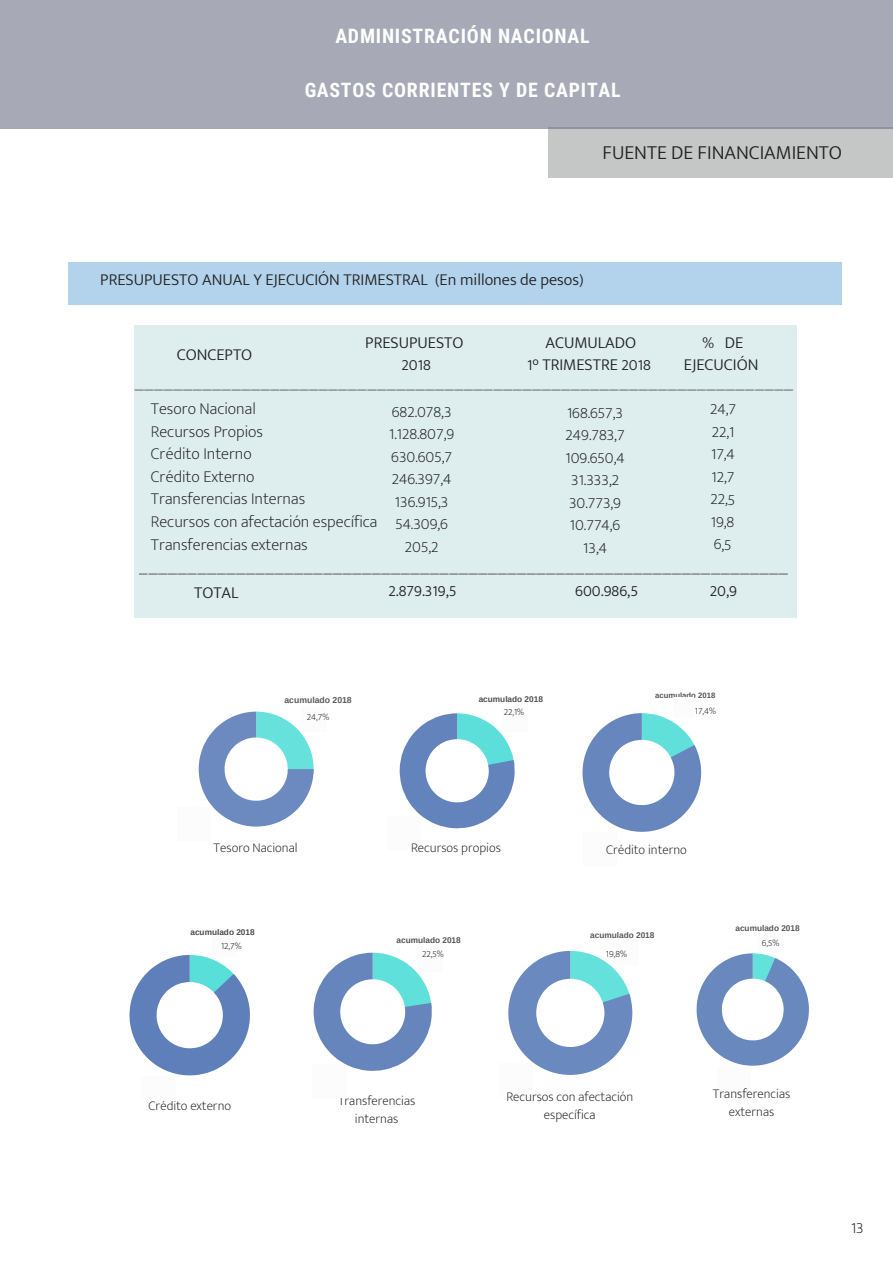
<style>
.page{position:relative;width:893px;height:1263px;background:#fff}
.page>*{position:absolute;margin:0;border:0;box-sizing:border-box;transform-origin:0 0}
.t1{font:200 26.55px "Mukta Mahee";color:#222}
.t2{font:700 19.8px "Roboto Condensed";letter-spacing:.04em;color:#fff}
.t3{font:300 19.8px "Mukta Mahee";color:#222}
.t4{font:200 16.5px/22.5px "Mukta Mahee";color:#222;text-align:center}
.t5{font:300 16.5px/22.5px "Mukta Mahee";color:#222;text-align:center}
.t6{font:200 13.2px/18px "Mukta Mahee";color:#222;text-align:center}
.t7{font:200 9.9px "Mukta Mahee";color:#222}
.t8{font:700 8.7px "Arimo";color:#222}
.t9{font:700 8.25px "Arimo";color:#222}
.t10{font:8.25px "Arimo";color:#222}
.t11{font:700 7.8px "Arimo";color:#222}
</style>
<div class="page">
<div style="left:134px;top:325px;width:662px;height:293px;background:#deeded"></div>
<div style="left:69px;top:262px;width:773px;height:43px;background:#b3d2ec"></div>
<div style="left:0;top:0;width:893px;height:128px;background:#a7a9b6"></div>
<svg style="left:199px;top:712px;width:115px;height:114px"></svg>
<svg style="left:399px;top:713px;width:116px;height:115px"></svg>
<svg style="left:582px;top:713px;width:119px;height:119px"></svg>
<svg style="left:129px;top:955px;width:121px;height:120px"></svg>
<svg style="left:313px;top:953px;width:119px;height:118px"></svg>
<svg style="left:508px;top:951px;width:124px;height:124px"></svg>
<svg style="left:696px;top:953px;width:113px;height:113px"></svg>
<div style="left:499px;top:1063px;width:34px;height:34px;background:#fdfcfc"></div>
<div style="left:548px;top:127px;width:345px;height:51px;background:#c5c6c6"></div>
<div style="left:312px;top:1064px;width:34px;height:34px;background:#fdfcfc"></div>
<div style="left:387px;top:816px;width:34px;height:34px;background:#fdfcfc"></div>
<div style="left:177px;top:807px;width:34px;height:34px;background:#fdfcfc"></div>
<div style="left:301px;top:706px;width:26px;height:26px;background:#fdfcfc"></div>
<div style="left:502px;top:706px;width:26px;height:26px;background:#fdfcfc"></div>
<div style="left:673px;top:697px;width:21px;height:20px;background:#fdfcfc"></div>
<div style="left:417px;top:946px;width:25px;height:26px;background:#fdfcfc"></div>
<div style="left:613px;top:939px;width:25px;height:26px;background:#fdfcfc"></div>
<div style="left:212px;top:936px;width:26px;height:21px;background:#fdfcfc"></div>
<p class="t2" style="left:335px;top:24px;width:256px">ADMINISTRACIÓN NACIONAL</p>
<p class="t2" style="left:304px;top:78px;width:318px">GASTOS CORRIENTES Y DE CAPITAL</p>
<p class="t3" style="left:603px;top:140px;width:241px">FUENTE DE FINANCIAMIENTO</p>
<p class="t5" style="left:100px;top:268px;width:485px">PRESUPUESTO ANUAL Y EJECUCIÓN TRIMESTRAL (En millones de pesos)</p>
<p class="t5" style="left:177px;top:343px;width:77px">CONCEPTO</p>
<p class="t5" style="left:365px;top:331px;width:100px">PRESUPUESTO<br>2018</p>
<p class="t5" style="left:527px;top:331px;width:125px">ACUMULADO<br>1° TRIMESTRE 2018</p>
<p class="t5" style="left:684px;top:331px;width:76px">% DE<br>EJECUCIÓN</p>
<h1 class="t1" style="left:134px;top:359px;width:660px">____________________________________________________________________</h1>
<p class="t4" style="left:151px;top:397px;width:228px;text-align:left">Tesoro Nacional<br>Recursos Propios<br>Crédito Interno<br>Crédito Externo<br>Transferencias Internas<br>Recursos con afectación específica<br>Transferencias externas</p>
<p class="t4" style="left:389px;top:400px;width:67px">682.078,3<br>1.128.807,9<br>630.605,7<br>246.397,4<br>136.915,3<br>54.309,6<br>205,2</p>
<p class="t4" style="left:565px;top:401px;width:61px">168.657,3<br>249.783,7<br>109.650,4<br>31.333,2<br>30.773,9<br>10.774,6<br>13,4</p>
<p class="t4" style="left:710px;top:397px;width:27px;text-align:justify">24,7<br>22,1<br>17,4<br>12,7<br>22,5<br>19,8<br>6,5</p>
<h1 class="t1" style="left:139px;top:543px;width:651px">___________________________________________________________________</h1>
<p class="t5" style="left:194px;top:581px;width:46px">TOTAL</p>
<p class="t5" style="left:388px;top:579px;width:70px">2.879.319,5</p>
<p class="t5" style="left:575px;top:579px;width:65px">600.986,5</p>
<p class="t5" style="left:710px;top:579px;width:29px">20,9</p>
<p class="t11" style="left:655px;top:691px;width:62px">acumulado 2018</p>
<p class="t8" style="left:284px;top:695px;width:69px">acumulado 2018</p>
<p class="t9" style="left:479px;top:694px;width:66px">acumulado 2018</p>
<p class="t10" style="left:503px;top:705px;width:18px">22%</p>
<p class="t7" style="left:504px;top:706px;width:22px">22,1%</p>
<p class="t7" style="left:695px;top:705px;width:23px">17,4%</p>
<p class="t7" style="left:307px;top:710px;width:24px">24,7%</p>
<p class="t6" style="left:214px;top:839px;width:85px">Tesoro Nacional</p>
<p class="t6" style="left:411px;top:839px;width:91px">Recursos propios</p>
<p class="t6" style="left:606px;top:840px;width:82px">Crédito interno</p>
<p class="t9" style="left:190px;top:927px;width:66px">acumulado 2018</p>
<p class="t10" style="left:214px;top:938px;width:18px">13%</p>
<p class="t7" style="left:221px;top:940px;width:22px">12,7%</p>
<p class="t9" style="left:590px;top:930px;width:66px">acumulado 2018</p>
<p class="t9" style="left:396px;top:935px;width:66px">acumulado 2018</p>
<p class="t10" style="left:420px;top:946px;width:18px">23%</p>
<p class="t7" style="left:422px;top:948px;width:23px">22,5%</p>
<p class="t7" style="left:606px;top:948px;width:23px">19,8%</p>
<p class="t9" style="left:735px;top:924px;width:66px">acumulado 2018</p>
<p class="t10" style="left:762px;top:935px;width:13px">7%</p>
<p class="t7" style="left:762px;top:937px;width:19px">6,5%</p>
<p class="t6" style="left:148px;top:1097px;width:84px">Crédito externo</p>
<p class="t6" style="left:338px;top:1091px;width:79px">Transferencias internas</p>
<p class="t6" style="left:506px;top:1088px;width:128px">Recursos con afectación específica</p>
<p class="t6" style="left:713px;top:1084px;width:79px">Transferencias externas</p>
<p class="t4" style="left:851px;top:1216px;width:14px">13</p>
</div>
